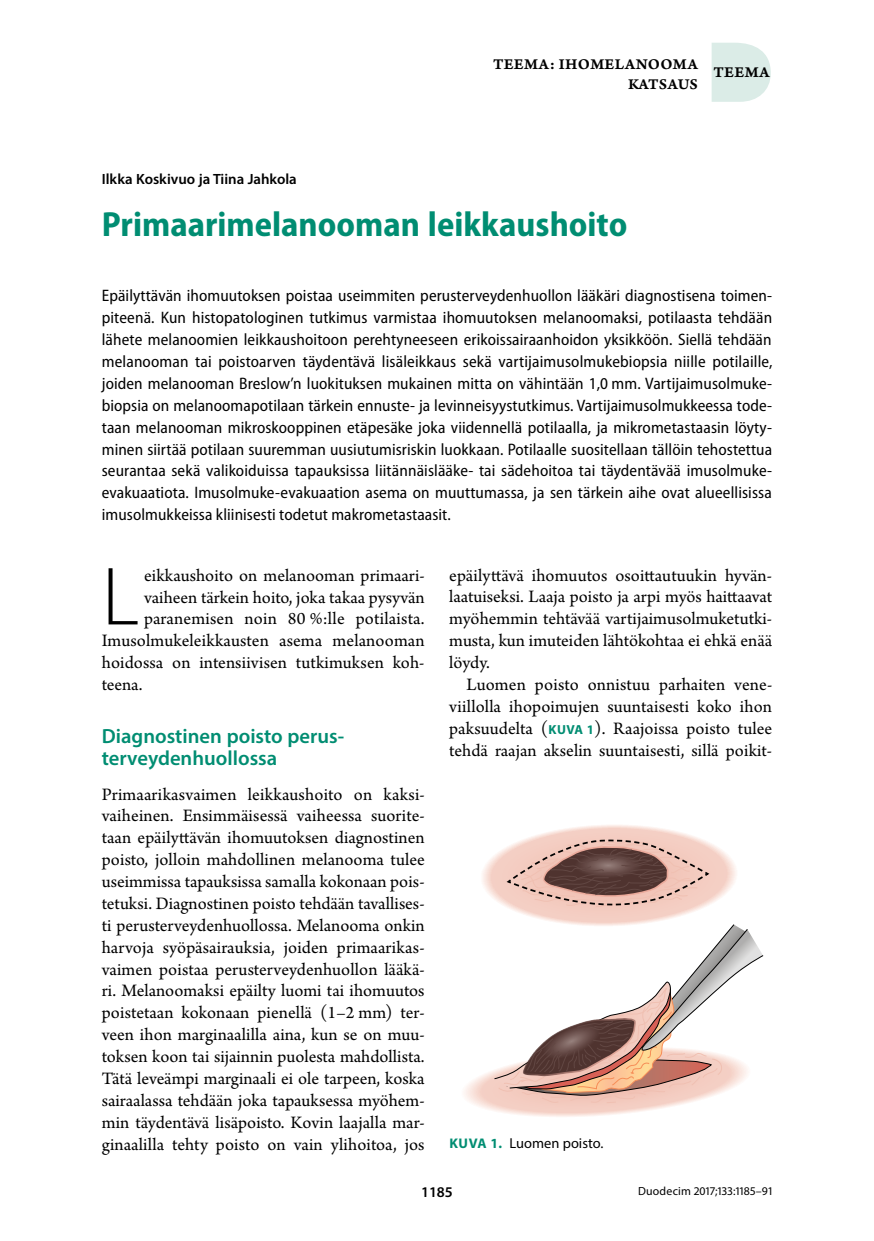
<style>
.page{position:relative;width:874px;height:1241px;background:#fff}
.page>*{position:absolute;margin:0;border:0;box-sizing:border-box;transform-origin:0 0}
.t1{font:300 83.3px "Myriad Pro";color:#000}
.t2{font:700 semi-condensed 35px "Myriad Pro";color:#008d72}
.t3{font:600 20.65px/21.9px "Myriad Pro";color:#008d72}
.t4{font:18.38px/21.9px "Arno Pro";letter-spacing:.005em;color:#000;text-align:justify}
.t5{font:semi-condensed 16.62px/21.9px "Myriad Pro";letter-spacing:.005em;color:#000;text-align:justify}
.t6{font:15.75px/19.2px "Arno Pro Smbd Caption";letter-spacing:.015em;color:#000;text-align:right}
.t7{font:600 14.88px "Myriad Pro";color:#000}
.t8{font:14.35px "Myriad Pro";color:#000}
.t9{font:11.9px "Myriad Pro";letter-spacing:.02em;color:#000}
.s1{font-family:"Myriad Pro";font-weight:700;font-size:13.12px;color:#008d72}
.s2{font-weight:700;font-size:14px;color:#008d72}
</style>
<div class="page">
<svg style="left:464px;top:825px;width:299px;height:292px"></svg>
<svg style="left:711px;top:43px;width:59px;height:59px;background:#deeee9"></svg>
<p class="t6" style="left:493px;top:56px;width:206px">TEEMA: IHOMELANOOMA<br>KATSAUS</p>
<p class="t6" style="left:713px;top:63px;width:58px">TEEMA</p>
<p class="t7" style="left:102px;top:169px;width:196px">Ilkka Koskivuo ja Tiina Jahkola</p>
<h2 class="t2" style="left:102px;top:201px;width:526px">Primaarimelanooman leikkaushoito</h2>
<p class="t5" style="left:102px;top:284px;width:672px">Epäilyttävän ihomuutoksen poistaa useimmiten perusterveydenhuollon lääkäri diagnostisena toimen&shy;piteenä. Kun histopatologinen tutkimus varmistaa ihomuutoksen melanoomaksi, potilaasta tehdään lähete melanoomien leikkaushoitoon perehtyneeseen erikoissairaanhoidon yksikköön. Siellä tehdään melanooman tai poistoarven täydentävä lisäleikkaus sekä vartijaimusolmukebiopsia niille potilaille, joiden melanooman Breslow’n luokituksen mukainen mitta on vähintään 1,0 mm. Vartijaimusolmuke&shy;biopsia on melanoomapotilaan tärkein ennuste- ja levinneisyystutkimus. Vartijaimusolmukkeessa tode&shy;taan melanooman mikroskooppinen etäpesäke joka viidennellä potilaalla, ja mikrometastaasin löyty&shy;minen siirtää potilaan suuremman uusiutumisriskin luokkaan. Potilaalle suositellaan tällöin tehostettua seurantaa sekä valikoiduissa tapauksissa liitännäislääke- tai sädehoitoa tai täydentävää imusolmuke&shy;evakuaatiota. Imusolmuke-evakuaation asema on muuttumassa, ja sen tärkein aihe ovat alueellisissa imusolmukkeissa kliinisesti todetut makrometastaasit.</p>
<h1 class="t1" style="left:102px;top:546px;width:39px">L</h1>
<p class="t4" style="left:144px;top:565px;width:282px">eikkaushoito on melanooman primaari-</p>
<p class="t4" style="left:144px;top:587px;width:282px">vaiheen tärkein hoito, joka takaa pysyvän</p>
<p class="t4" style="left:144px;top:609px;width:282px">paranemisen noin 80 %:lle potilaista.</p>
<p class="t4" style="left:102px;top:630px;width:324px">Imusolmukeleikkausten asema melanooman</p>
<p class="t4" style="left:102px;top:652px;width:324px">hoidossa on intensiivisen tutkimuksen koh-</p>
<p class="t4" style="left:102px;top:674px;width:42px">teena.</p>
<p class="t3" style="left:102px;top:724px;width:244px">Diagnostinen poisto perus&shy;terveydenhuollossa</p>
<p class="t4" style="left:102px;top:784px;width:324px">Primaarikasvaimen leikkaushoito on kaksi&shy;vaiheinen. Ensimmäisessä vaiheessa suorite&shy;taan epäilyttävän ihomuutoksen diagnostinen poisto, jolloin mahdollinen melanooma tulee useimmissa tapauksissa samalla kokonaan pois&shy;tetuksi. Diagnostinen poisto tehdään tavallises&shy;ti perusterveydenhuollossa. Melanooma onkin harvoja syöpäsairauksia, joiden primaarikas&shy;vaimen poistaa perusterveydenhuollon lääkä&shy;ri. Melanoomaksi epäilty luomi tai ihomuutos poistetaan kokonaan pienellä (1–2 mm) ter&shy;veen ihon marginaalilla aina, kun se on muu&shy;toksen koon tai sijainnin puolesta mahdollista.<br>Tätä leveämpi marginaali ei ole tarpeen, koska sairaalassa tehdään joka tapauksessa myöhem&shy;min täydentävä lisäpoisto. Kovin laajalla mar&shy;ginaalilla tehty poisto on vain ylihoitoa, jos</p>
<p class="t4" style="left:449px;top:565px;width:324px">epäilyttävä ihomuutos osoittautuukin hyvän&shy;laatuiseksi. Laaja poisto ja arpi myös haittaavat myöhemmin tehtävää vartijaimusolmuketutki&shy;musta, kun imuteiden lähtökohtaa ei ehkä enää löydy.</p>
<p class="t4" style="left:449px;top:674px;width:324px;text-indent:17px">Luomen poisto onnistuu parhaiten vene&shy;viillolla ihopoimujen suuntaisesti koko ihon paksuudelta (<span class="s1">KUVA 1</span>). Raajoissa poisto tulee tehdä raajan akselin suuntaisesti, sillä poikit-</p>
<p class="t8" style="left:449px;top:1134px;width:155px"><span class="s2">KUVA 1.</span> Luomen poisto.</p>
<p class="t7" style="left:421px;top:1182px;width:33px">1185</p>
<p class="t9" style="left:637px;top:1183px;width:136px">Duodecim 2017;133:1185–91</p>
</div>
